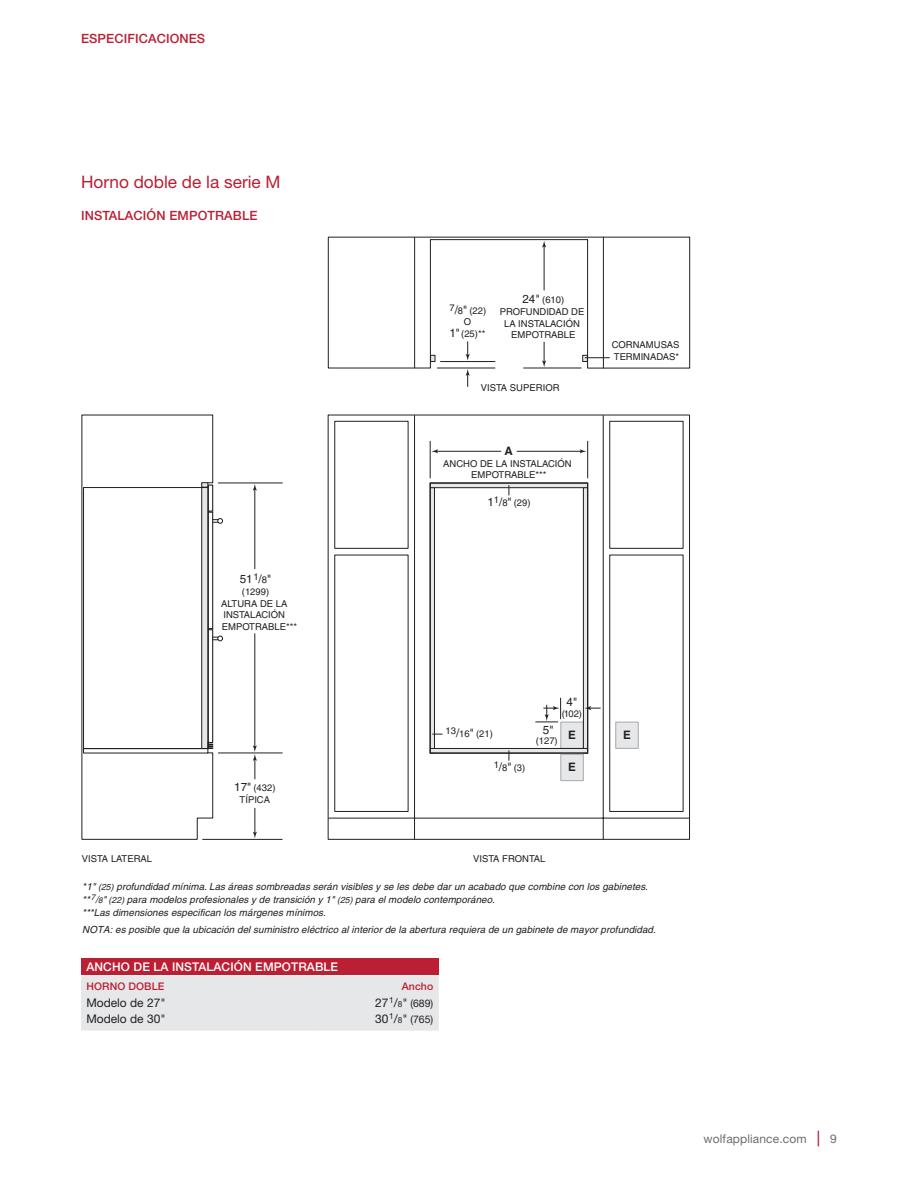
<style>
.page{position:relative;width:918px;height:1188px;background:#fff}
.page>*{position:absolute;margin:0;border:0;box-sizing:border-box;transform-origin:0 0}
.t1{font:17.25px "Helvetica Neue LT Std";color:#ba1f33}
.t2{font:500 12.75px "Helvetica Neue LT Std";letter-spacing:.01em;color:#ba1f33}
.t3{font:500 12px "Helvetica Neue LT Std";letter-spacing:.01em;color:#fff}
.t4{font:12px "Helvetica Neue LT Std";color:#231f20}
.t5{font:12px "Helvetica Neue LT Std";letter-spacing:.01em;color:#6c6d70}
.t6{font:11.7px "Helvetica";color:#231f20}
.t7{font:700 11.7px "Helvetica";color:#231f20}
.t8{font:10.5px "Helvetica Neue LT Std";color:#231f20}
.t9{font:500 10.5px "Helvetica Neue LT Std";letter-spacing:.01em;color:#ba1f33}
.t10{font:italic 9.75px/12.8px "Helvetica";letter-spacing:.005em;color:#231f20}
.t11{font:9.45px/11.7px "Helvetica";color:#231f20;text-align:center}
.s1{font-size:11.7px}
.s2{font-size:9.45px}
.s3{font-size:8.7px}
.s4{font-size:7.95px}
.s5{font-size:12px}
.s6{font-size:8.4px}
.s7{font-weight:500;font-size:15.6px;color:#ba1f33}
</style>
<div class="page">
<svg style="left:81px;top:414px;width:609px;height:426px"></svg>
<svg style="left:201px;top:482px;width:388px;height:272px"></svg>
<svg style="left:327px;top:237px;width:363px;height:132px"></svg>
<svg style="left:542px;top:342px;width:4px;height:25px"></svg>
<svg style="left:542px;top:241px;width:4px;height:6px"></svg>
<hr style="left:544px;top:246px;width:1px;height:44px;background:#231f20">
<hr style="left:524px;top:368px;width:57px;height:1px;background:#231f20">
<hr style="left:437px;top:368px;width:58px;height:1px;background:#231f20">
<hr style="left:441px;top:361px;width:54px;height:1px;background:#231f20">
<svg style="left:466px;top:342px;width:4px;height:19px"></svg>
<svg style="left:466px;top:369px;width:4px;height:18px"></svg>
<svg style="left:585px;top:357px;width:24px;height:1px"></svg>
<svg style="left:431px;top:449px;width:7px;height:4px"></svg>
<hr style="left:436px;top:451px;width:65px;height:1px;background:#231f20">
<svg style="left:580px;top:449px;width:6px;height:4px"></svg>
<hr style="left:517px;top:451px;width:65px;height:1px;background:#231f20">
<hr style="left:430px;top:441px;width:1px;height:37px;background:#231f20">
<hr style="left:587px;top:441px;width:1px;height:37px;background:#231f20">
<svg style="left:253px;top:808px;width:4px;height:30px"></svg>
<svg style="left:253px;top:745px;width:4px;height:34px"></svg>
<hr style="left:203px;top:839px;width:79px;height:1px;background:#231f20">
<div style="left:561px;top:754px;width:23px;height:27px;background:#e6e7e9;border:1px solid #a8a9ad"></div>
<div style="left:615px;top:722px;width:24px;height:27px;background:#e6e7e9;border:1px solid #a8a9ad"></div>
<svg style="left:536px;top:698px;width:25px;height:25px"></svg>
<svg style="left:584px;top:706px;width:16px;height:4px"></svg>
<svg style="left:83px;top:483px;width:140px;height:271px"></svg>
<div style="left:81px;top:958px;width:358px;height:17px;background:#ba1f33"></div>
<div style="left:81px;top:975px;width:358px;height:56px;background:#e6e7e9"></div>
<h2 class="t2" style="left:81px;top:31px;width:126px">ESPECIFICACIONES</h2>
<h1 class="t1" style="left:81px;top:171px;width:201px">Horno doble de la serie M</h1>
<h2 class="t2" style="left:81px;top:208px;width:178px">INSTALACIÓN EMPOTRABLE</h2>
<p class="t11" style="left:449px;top:304px;width:38px">7<span class="s1">/</span>8<span class="s1">"</span> (22)<br>O<br><span class="s1">1"</span>(25)**</p>
<p class="t11" style="left:500px;top:294px;width:86px"><span class="s1">24"</span> (610)<br>PROFUNDIDAD DE<br>LA INSTALACIÓN<br>EMPOTRABLE</p>
<p class="t11" style="left:481px;top:382px;width:80px">VISTA SUPERIOR</p>
<p class="t7" style="left:505px;top:444px;width:10px">A</p>
<p class="t11" style="left:443px;top:458px;width:130px">ANCHO DE LA INSTALACIÓN<br>EMPOTRABLE***</p>
<p class="t6" style="left:240px;top:572px;width:33px">51<sup>1</sup>/<span class="s2">8</span>"</p>
<p class="t11" style="left:221px;top:586px;width:78px;text-align:left;text-indent:21px">(1299)<br>ALTURA DE LA<br>INSTALACIÓN<br>EMPOTRABLE***</p>
<p class="t11" style="left:234px;top:782px;width:43px"><span class="s1">17"</span> (432)<br>TÍPICA</p>
<p class="t11" style="left:487px;top:497px;width:45px"><span class="s1">1</span>1<span class="s1">/</span>8<span class="s1">"</span> (29)</p>
<p class="t6" style="left:567px;top:695px;width:12px">4"</p>
<p class="t11" style="left:562px;top:707px;width:22px">(102)</p>
<p class="t11" style="left:446px;top:728px;width:49px">13<span class="s1">/</span>16<span class="s1">"</span> (21)</p>
<p class="t11" style="left:494px;top:762px;width:33px">1<span class="s1">/</span>8<span class="s1">"</span> (3)</p>
<p class="t6" style="left:543px;top:723px;width:12px">5"</p>
<p class="t11" style="left:536px;top:735px;width:24px">(127)</p>
<p class="t7" style="left:568px;top:728px;width:9px">E</p>
<p class="t7" style="left:568px;top:760px;width:9px">E</p>
<p class="t11" style="left:82px;top:852px;width:72px">VISTA LATERAL</p>
<p class="t11" style="left:473px;top:852px;width:74px">VISTA FRONTAL</p>
<p class="t11" style="left:612px;top:339px;width:69px;text-align:left">CORNAMUSAS<br>TERMINADAS*</p>
<p class="t7" style="left:623px;top:728px;width:9px">E</p>
<p class="t10" style="left:82px;top:880px;width:567px">*1" <span class="s3">(25)</span> profundidad mínima. Las áreas sombreadas serán visibles y se les debe dar un acabado que combine con los gabinetes. **<sup>7</sup>/<span class="s4">8</span>" <span class="s3">(22)</span> para modelos profesionales y de transición y 1" <span class="s3">(25)</span> para el modelo contemporáneo.<br>***Las dimensiones especifican los márgenes mínimos.</p>
<p class="t10" style="left:82px;top:923px;width:575px">NOTA: es posible que la ubicación del suministro eléctrico al interior de la abertura requiera de un gabinete de mayor profundidad.</p>
<p class="t3" style="left:86px;top:960px;width:253px">ANCHO DE LA INSTALACIÓN EMPOTRABLE</p>
<p class="t9" style="left:86px;top:980px;width:80px">HORNO DOBLE</p>
<p class="t9" style="left:402px;top:980px;width:33px">Ancho</p>
<p class="t4" style="left:86px;top:995px;width:81px">Modelo de 27"</p>
<p class="t8" style="left:375px;top:997px;width:60px"><span class="s5">27</span><sup>1</sup><span class="s5">/</span><span class="s6">8</span><span class="s5">"</span> (689)</p>
<p class="t4" style="left:86px;top:1011px;width:81px">Modelo de 30"</p>
<p class="t8" style="left:375px;top:1013px;width:60px"><span class="s5">30</span><sup>1</sup><span class="s5">/</span><span class="s6">8</span><span class="s5">"</span> (765)</p>
<p class="t5" style="left:704px;top:1131px;width:135px">wolfappliance.com <span class="s7">|</span> 9</p>
</div>
